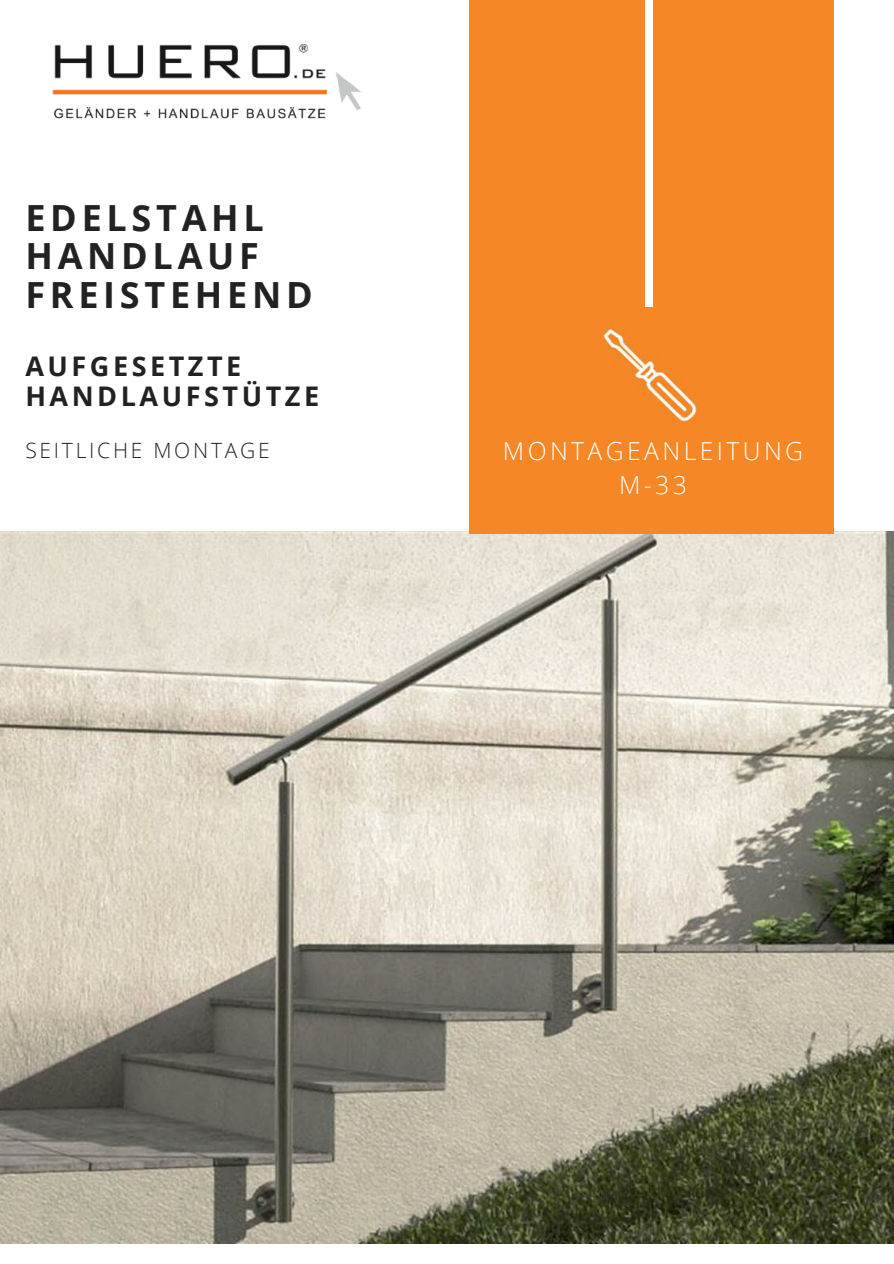
<style>
.page{position:relative;width:894px;height:1264px;background:#fff}
.page>*{position:absolute;margin:0;border:0;box-sizing:border-box;transform-origin:0 0}
.t1{font:700 36px/38.2px "Open Sans";letter-spacing:.13em;color:#222}
.t2{font:700 27px/29.2px "Open Sans";letter-spacing:.13em;color:#222}
.t3{font:300 24.75px/33.8px "Open Sans";letter-spacing:.135em;color:#fff;text-align:center}
.t4{font:300 21px "Open Sans";letter-spacing:.13em;color:#222}
</style>
<div class="page">
<img style="left:0;top:532px;width:893px;height:711px">
<div style="left:469px;top:0;width:364px;height:534px;background:#f58726"></div>
<div style="left:645px;top:0;width:7px;height:306px;background:#fff"></div>
<img style="left:52px;top:43px;width:309px;height:76px">
<img style="left:601px;top:322px;width:103px;height:102px">
<p class="t1" style="left:25px;top:198px;width:289px">EDELSTAHL<br>HANDLAUF<br>FREISTEHEND</p>
<p class="t2" style="left:25px;top:351px;width:295px">AUFGESETZTE<br>HANDLAUFSTÜTZE</p>
<p class="t4" style="left:25px;top:436px;width:246px">SEITLICHE MONTAGE</p>
<p class="t3" style="left:503px;top:433px;width:302px">MONTAGEANLEITUNG<br>M-33</p>
</div>
